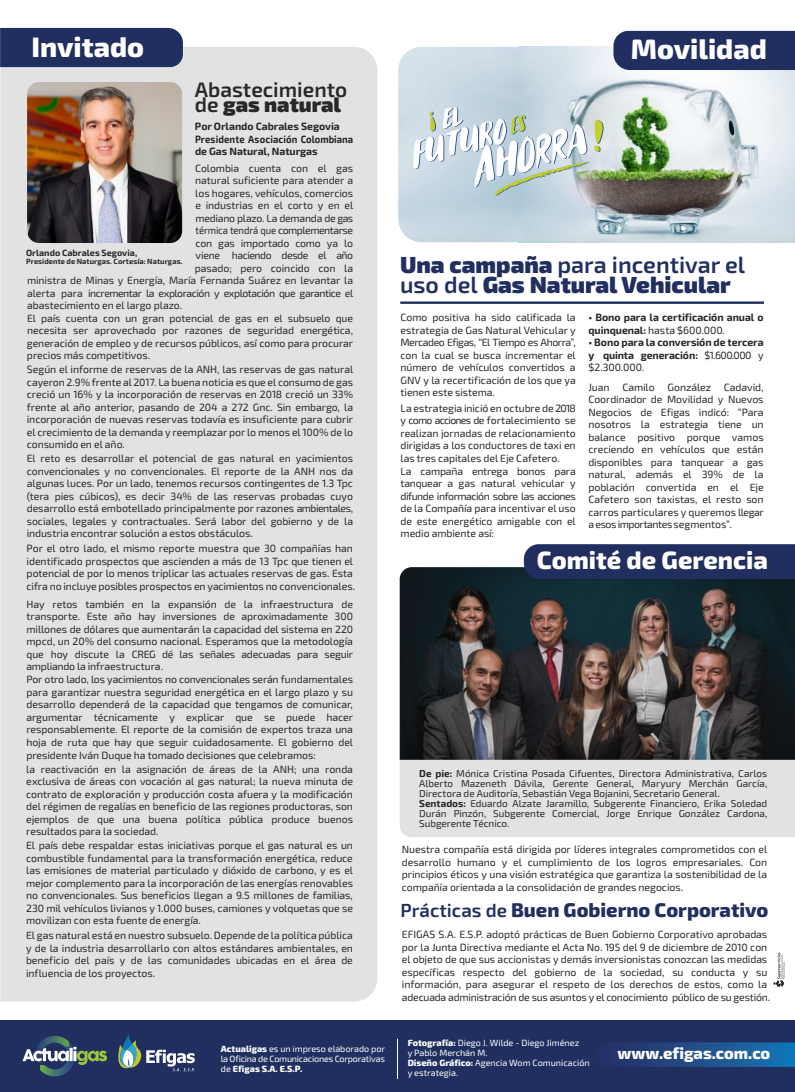
<style>
.page{position:relative;width:795px;height:1092px;background:#fff}
.page>*{position:absolute;margin:0;border:0;box-sizing:border-box;transform-origin:0 0}
.t1{font:800 28.1px "Exo 2";color:#fff}
.t2{font:800 25px "Exo 2";color:#fff}
.t3{font:900 23.3px/20px "Exo 2";color:#202f5f}
.t4{font:600 21px/15.7px "Exo 2";color:#282828}
.t5{font:800 19.8px "Exo 2";color:#202f5f}
.t6{font:800 16.2px "Exo 2";color:#fff}
.t7{font:10.5px/12.5px "Exo 2";letter-spacing:-.01em;color:#282828;text-align:justify}
.t8{font:700 10.5px/12.5px "Exo 2";letter-spacing:-.005em;color:#282828}
.t9{font:10.5px "Exo 2";letter-spacing:-.045em;color:#282828}
.t10{font:10.5px "Exo 2";letter-spacing:-.01em;color:#282828;scale:.91 1}
.t11{font:10px/10px "Exo 2";letter-spacing:-.005em;color:#282828}
.t12{font:9px/10px "Exo 2";color:#fff;text-align:justify}
.t13{font:700 9px "Exo 2";color:#282828}
.t14{font:700 7.5px "Exo 2";letter-spacing:.01em;color:#282828}
.s1{font-weight:900}
.s2{font-weight:800}
.s3{font-weight:600}
.s4{font-weight:400}
.s5{font-weight:700}
.s6{font-weight:600;font-size:18.8px}
</style>
<div class="page">
<div style="left:0;top:1019px;width:794px;height:72px;background:#202f5f"></div>
<svg style="left:608px;top:1042px;width:186px;height:24px;background:#1e518b"></svg>
<div style="left:399px;top:759px;width:395px;height:78px;background:#e2e2e2"></div>
<img style="left:399px;top:567px;width:395px;height:192px">
<img style="left:398px;top:47px;width:396px;height:195px">
<svg style="left:413px;top:107px;width:190px;height:89px"></svg>
<div style="left:0;top:47px;width:377px;height:954px;background:#e2e2e2"></div>
<div style="left:0;top:28px;width:183px;height:39px;background:#202f5f"></div>
<img style="left:27px;top:82px;width:155px;height:161px">
<svg style="left:23px;top:1035px;width:84px;height:41px"></svg>
<svg style="left:118px;top:1035px;width:77px;height:36px"></svg>
<div style="left:400px;top:301px;width:363px;height:3px;background:#202f5f;border:2px solid #202f5f"></div>
<div style="left:613px;top:31px;width:181px;height:39px;background:#202f5f"></div>
<div style="left:523px;top:544px;width:271px;height:35px;background:#202f5f"></div>
<hr style="left:397px;top:1038px;width:1px;height:40px;background:#fff">
<svg style="left:773px;top:952px;width:11px;height:34px"></svg>
<h1 class="t1" style="left:31px;top:30px;width:114px">Invitado</h1>
<h3 class="t4" style="left:195px;top:82px;width:154px">Abastecimiento de <span class="s1">gas natural</span></h3>
<p class="t8" style="left:195px;top:120px;width:160px">Por Orlando Cabrales Segovia<br>Presidente Asociación Colombiana de Gas Natural, Naturgas</p>
<p class="t7" style="left:195px;top:162px;width:159px">Colombia cuenta con el gas</p>
<p class="t7" style="left:195px;top:174px;width:159px">natural suficiente para atender a</p>
<p class="t7" style="left:195px;top:187px;width:159px">los hogares, vehículos, comercios</p>
<p class="t7" style="left:195px;top:199px;width:159px">e industrias en el corto y en el</p>
<p class="t7" style="left:195px;top:212px;width:159px">mediano plazo. La demanda de gas</p>
<p class="t10" style="left:195px;top:224px;width:175px">térmica tendrá que complementarse</p>
<p class="t7" style="left:195px;top:237px;width:159px">con gas importado como ya lo</p>
<p class="t9" style="left:195px;top:249px;width:159px">viene haciendo desde el año</p>
<p class="t7" style="left:195px;top:262px;width:160px">pasado; pero coincido con la</p>
<p class="t7" style="left:27px;top:274px;width:327px">ministra de Minas y Energía, María Fernanda Suárez en levantar la</p>
<p class="t9" style="left:27px;top:287px;width:327px">alerta para incrementar la exploración y explotación que garantice el</p>
<p class="t7" style="left:27px;top:299px;width:156px">abastecimiento en el largo plazo.</p>
<p class="t7" style="left:27px;top:312px;width:327px">El país cuenta con un gran potencial de gas en el subsuelo que</p>
<p class="t7" style="left:27px;top:324px;width:327px">necesita ser aprovechado por razones de seguridad energética,</p>
<p class="t7" style="left:27px;top:337px;width:327px">generación de empleo y de recursos públicos, así como para procurar</p>
<p class="t7" style="left:27px;top:349px;width:125px">precios más competitivos.</p>
<p class="t7" style="left:27px;top:363px;width:328px">Según el informe de reservas de la ANH, las reservas de gas natural cayeron 2.9% frente al 2017. La buena noticia es que el consumo de gas creció un 16% y la incorporación de reservas en 2018 creció un 33% frente al año anterior, pasando de 204 a 272 Gnc. Sin embargo, la incorporación de nuevas reservas todavía es insuficiente para cubrir el crecimiento de la demanda y reemplazar por lo menos el 100% de lo consumido en el año.</p>
<p class="t7" style="left:27px;top:452px;width:328px">El reto es desarrollar el potencial de gas natural en yacimientos convencionales y no convencionales. El reporte de la ANH nos da algunas luces. Por un lado, tenemos recursos contingentes de 1.3 Tpc (tera pies cúbicos), es decir 34% de las reservas probadas cuyo desarrollo está embotellado principalmente por razones ambientales, sociales, legales y contractuales. Será labor del gobierno y de la industria encontrar solución a estos obstáculos.</p>
<p class="t7" style="left:27px;top:542px;width:330px;text-align:left">Por el otro lado, el mismo reporte muestra que 30 compañías han identificado prospectos que ascienden a más de 13 Tpc que tienen el potencial de por lo menos triplicar las actuales reservas de gas. Esta cifra no incluye posibles prospectos en yacimientos no convencionales.</p>
<p class="t7" style="left:26px;top:598px;width:328px;text-align:left">Hay retos también en la expansión de la infraestructura de transporte. Este año hay inversiones de aproximadamente 300 millones de dólares que aumentarán la capacidad del sistema en 220 mpcd, un 20% del consumo nacional. Esperamos que la metodología que hoy discute la CREG dé las señales adecuadas para seguir ampliando la infraestructura.<br>Por otro lado, los yacimientos no convencionales serán fundamentales para garantizar nuestra seguridad energética en el largo plazo y su desarrollo dependerá de la capacidad que tengamos de comunicar, argumentar técnicamente y explicar que se puede hacer responsablemente. El reporte de la comisión de expertos traza una hoja de ruta que hay que seguir cuidadosamente. El gobierno del presidente Iván Duque ha tomado decisiones que celebramos:</p>
<p class="t7" style="left:26px;top:762px;width:328px">la reactivación en la asignación de áreas de la ANH; una ronda exclusiva de áreas con vocación al gas natural; la nueva minuta de contrato de exploración y producción costa afuera y la modificación del régimen de regalías en beneficio de las regiones productoras, son ejemplos de que una buena política pública produce buenos resultados para la sociedad.</p>
<p class="t7" style="left:26px;top:839px;width:328px">El país debe respaldar estas iniciativas porque el gas natural es un combustible fundamental para la transformación energética, reduce las emisiones de material particulado y dióxido de carbono, y es el mejor complemento para la incorporación de las energías renovables no convencionales. Sus beneficios llegan a 9.5 millones de familias, 230 mil vehículos livianos y 1.000 buses, camiones y volquetas que se movilizan con esta fuente de energía.</p>
<p class="t7" style="left:26px;top:929px;width:328px">El gas natural está en nuestro subsuelo. Depende de la política pública y de la industria desarrollarlo con altos estándares ambientales, en beneficio del país y de las comunidades ubicadas en el área de influencia de los proyectos.</p>
<p class="t13" style="left:26px;top:248px;width:113px">Orlando Cabrales Segovia,</p>
<p class="t14" style="left:26px;top:257px;width:158px">Presidente de Naturgas. Cortesía: Naturgas.</p>
<p class="t12" style="left:221px;top:1044px;width:166px"><span class="s2">Actualigas</span> es un impreso elaborado por la Oficina de Comunicaciones Corporativas de <span class="s2">Efigas S.A. E.S.P.</span></p>
<h1 class="t1" style="left:630px;top:32px;width:137px">Movilidad</h1>
<h3 class="t3" style="left:400px;top:256px;width:346px">Una campaña <span class="s3">para incentivar el uso del</span> Gas Natural Vehicular</h3>
<p class="t7" style="left:400px;top:312px;width:177px">Como positiva ha sido calificada la estrategia de Gas Natural Vehicular y Mercadeo Efigas, “El Tiempo es Ahorra”, con la cual se busca incrementar el número de vehículos convertidos a GNV y la recertificación de los que ya tienen este sistema.</p>
<p class="t7" style="left:400px;top:402px;width:177px;text-align:left">La estrategia inició en octubre de 2018 y como acciones de fortalecimiento se realizan jornadas de relacionamiento dirigidas a los conductores de taxi en las tres capitales del Eje Cafetero.<br>La campaña entrega bonos para tanquear a gas natural vehicular y difunde información sobre las acciones de la Compañía para incentivar el uso de este energético amigable con el medio ambiente así:</p>
<p class="t8" style="left:588px;top:311px;width:177px">• Bono para la certificación anual o quinquenal: <span class="s4">hasta $600.000.</span></p>
<p class="t8" style="left:588px;top:336px;width:177px;text-align:justify">• Bono para la conversión de tercera y quinta generación: <span class="s4">$1.600.000 y $2.300.000.</span></p>
<p class="t7" style="left:588px;top:381px;width:177px">Juan Camilo González Cadavid, Coordinador de Movilidad y Nuevos Negocios de Efigas indicó: “Para nosotros la estrategia tiene un balance positivo porque vamos creciendo en vehículos que están disponibles para tanquear a gas natural, además el 39% de la población convertida en el Eje Cafetero son taxistas, el resto son carros particulares y queremos llegar a esos importantes segmentos”.</p>
<h2 class="t2" style="left:536px;top:545px;width:232px">Comité de Gerencia</h2>
<p class="t11" style="left:419px;top:768px;width:349px"><span class="s5">De pie:</span> Mónica Cristina Posada Cifuentes, Directora Administrativa, Carlos Alberto Mazeneth Dávila, Gerente General, Maryury Merchán García, Directora de Auditoría, Sebastián Vega Bojanini, Secretario General.<br><span class="s5">Sentados:</span> Eduardo Alzate Jaramillo, Subgerente Financiero, Erika Soledad Durán Pinzón, Subgerente Comercial, Jorge Enrique González Cardona, Subgerente Técnico.</p>
<p class="t7" style="left:402px;top:843px;width:367px">Nuestra compañía está dirigida por líderes integrales comprometidos con el desarrollo humano y el cumplimiento de los logros empresariales. Con principios éticos y una visión estratégica que garantiza la sostenibilidad de la compañía orientada a la consolidación de grandes negocios.</p>
<p class="t7" style="left:402px;top:928px;width:369px;text-align:left">EFIGAS S.A. E.S.P. adoptó prácticas de Buen Gobierno Corporativo aprobadas por la Junta Directiva mediante el Acta No. 195 del 9 de diciembre de 2010 con el objeto de que sus accionistas y demás inversionistas conozcan las medidas específicas respecto del gobierno de la sociedad, su conducta y su información, para asegurar el respeto de los derechos de estos, como la adecuada administración de sus asuntos y el conocimiento público de su gestión.</p>
<h3 class="t5" style="left:400px;top:897px;width:369px"><span class="s6">Prácticas de</span> Buen Gobierno Corporativo</h3>
<p class="t12" style="left:407px;top:1037px;width:183px;text-align:left"><span class="s2">Fotografía:</span> Diego J. Wilde - Diego Jiménez<br>y Pablo Merchán M.<br><span class="s2">Diseño Gráfico:</span> Agencia Wom Comunicación y estrategia.</p>
<h3 class="t6" style="left:617px;top:1043px;width:154px">www.efigas.com.co</h3>
</div>
